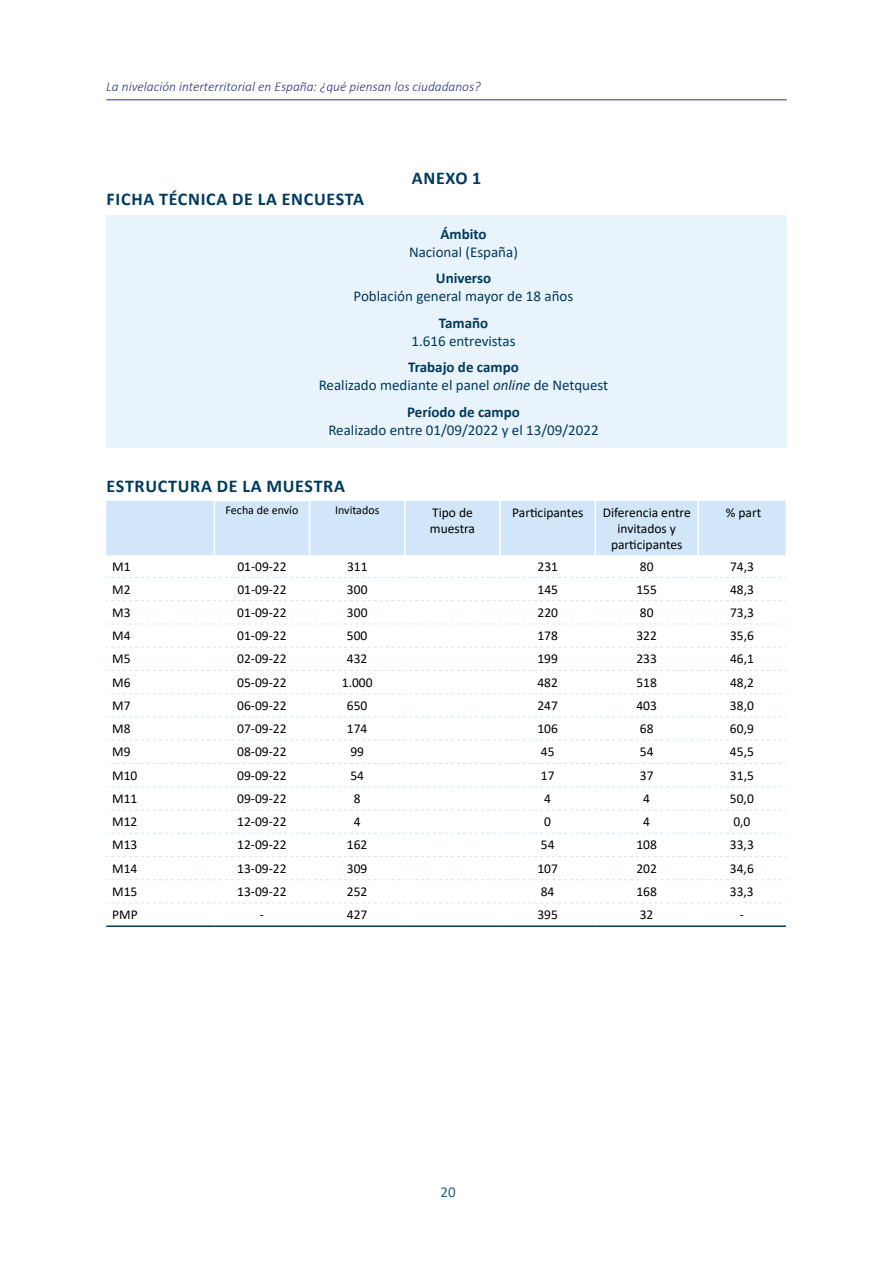
<style>
.page{position:relative;width:893px;height:1263px;background:#fff}
.page>*{position:absolute;margin:0;border:0;box-sizing:border-box;transform-origin:0 0}
.t1{font:700 18px "Calibri";letter-spacing:.04em;color:#003a5d}
.t2{font:15px/18px "Calibri";color:#003a5d;text-align:center}
.t3{font:700 15px "Calibri";color:#003a5d}
.t4{font:15px "Calibri";color:#2c5d80}
.t5{font:13.5px/16.2px "Calibri";color:#000}
.t6{font:italic 300 13.5px "Calibri";color:#283583}
.t7{font:12px "Calibri";color:#000}
.s1{font-weight:700}
.s2{font-style:italic}
</style>
<div class="page">
<hr style="left:106px;top:99px;width:681px;height:1px;background:#283583">
<div style="left:106px;top:215px;width:681px;height:233px;background:#e9f3fc"></div>
<div style="left:106px;top:501px;width:679px;height:54px;background:#d1e6f8"></div>
<hr style="left:106px;top:925px;width:108px;height:2px;background:#003a5d">
<hr style="left:214px;top:925px;width:96px;height:2px;background:#003a5d">
<hr style="left:310px;top:925px;width:95px;height:2px;background:#003a5d">
<hr style="left:405px;top:925px;width:95px;height:2px;background:#003a5d">
<hr style="left:500px;top:925px;width:95px;height:2px;background:#003a5d">
<hr style="left:595px;top:925px;width:103px;height:2px;background:#003a5d">
<hr style="left:698px;top:925px;width:88px;height:2px;background:#003a5d">
<svg style="left:106px;top:577px;width:680px;height:1px"></svg>
<svg style="left:106px;top:600px;width:680px;height:1px"></svg>
<svg style="left:106px;top:623px;width:680px;height:1px"></svg>
<svg style="left:106px;top:647px;width:680px;height:1px"></svg>
<svg style="left:106px;top:670px;width:680px;height:1px"></svg>
<svg style="left:106px;top:693px;width:680px;height:1px"></svg>
<svg style="left:106px;top:716px;width:680px;height:1px"></svg>
<svg style="left:106px;top:740px;width:680px;height:1px"></svg>
<svg style="left:106px;top:763px;width:680px;height:1px"></svg>
<svg style="left:106px;top:786px;width:680px;height:1px"></svg>
<svg style="left:106px;top:809px;width:680px;height:1px"></svg>
<svg style="left:106px;top:833px;width:680px;height:1px"></svg>
<svg style="left:106px;top:856px;width:680px;height:1px"></svg>
<svg style="left:106px;top:879px;width:680px;height:1px"></svg>
<svg style="left:106px;top:902px;width:680px;height:1px"></svg>
<hr style="left:214px;top:501px;width:1px;height:54px;background:#fff">
<hr style="left:309px;top:501px;width:1px;height:54px;background:#fff">
<hr style="left:404px;top:501px;width:2px;height:54px;background:#fff">
<hr style="left:499px;top:501px;width:2px;height:54px;background:#fff">
<hr style="left:595px;top:501px;width:1px;height:54px;background:#fff">
<hr style="left:697px;top:501px;width:2px;height:54px;background:#fff">
<p class="t6" style="left:106px;top:78px;width:376px">La nivelación interterritorial en España: ¿qué piensan los ciudadanos?</p>
<h1 class="t1" style="left:107px;top:186px;width:259px">FICHA TÉCNICA DE LA ENCUESTA</h1>
<h1 class="t1" style="left:412px;top:165px;width:71px">ANEXO 1</h1>
<p class="t3" style="left:440px;top:223px;width:48px">Ámbito</p>
<p class="t2" style="left:409px;top:242px;width:110px">Nacional (España)</p>
<p class="t3" style="left:436px;top:268px;width:57px">Universo</p>
<p class="t2" style="left:354px;top:287px;width:221px">Población general mayor de 18 años</p>
<p class="t3" style="left:439px;top:312px;width:51px">Tamaño</p>
<p class="t2" style="left:411px;top:331px;width:106px">1.616 entrevistas</p>
<p class="t2" style="left:319px;top:358px;width:291px"><span class="s1">Trabajo de campo<br></span>Realizado mediante el panel <span class="s2">online</span> de Netquest</p>
<p class="t3" style="left:407px;top:401px;width:114px">Período de campo</p>
<p class="t2" style="left:328px;top:420px;width:272px">Realizado entre 01/09/2022 y el 13/09/2022</p>
<h1 class="t1" style="left:107px;top:473px;width:240px">ESTRUCTURA DE LA MUESTRA</h1>
<p class="t7" style="left:226px;top:502px;width:74px">Fecha de envío</p>
<p class="t7" style="left:335px;top:502px;width:46px">Invitados</p>
<p class="t5" style="left:430px;top:504px;width:47px">Tipo de muestra</p>
<p class="t5" style="left:512px;top:504px;width:73px">Participantes</p>
<p class="t5" style="left:603px;top:504px;width:90px;text-align:center">Diferencia entre invitados y participantes</p>
<p class="t5" style="left:726px;top:504px;width:37px">% part</p>
<p class="t5" style="left:112px;top:558px;width:20px">M1</p>
<p class="t5" style="left:237px;top:558px;width:51px">01-09-22</p>
<p class="t5" style="left:347px;top:558px;width:22px">311</p>
<p class="t5" style="left:537px;top:558px;width:22px">231</p>
<p class="t5" style="left:640px;top:558px;width:15px">80</p>
<p class="t5" style="left:730px;top:558px;width:25px">74,3</p>
<p class="t5" style="left:112px;top:581px;width:20px">M2</p>
<p class="t5" style="left:237px;top:581px;width:51px">01-09-22</p>
<p class="t5" style="left:347px;top:581px;width:22px">300</p>
<p class="t5" style="left:537px;top:581px;width:22px">145</p>
<p class="t5" style="left:636px;top:581px;width:22px">155</p>
<p class="t5" style="left:730px;top:581px;width:25px">48,3</p>
<p class="t5" style="left:112px;top:604px;width:20px">M3</p>
<p class="t5" style="left:237px;top:604px;width:51px">01-09-22</p>
<p class="t5" style="left:347px;top:604px;width:22px">300</p>
<p class="t5" style="left:537px;top:604px;width:22px">220</p>
<p class="t5" style="left:640px;top:604px;width:15px">80</p>
<p class="t5" style="left:730px;top:604px;width:25px">73,3</p>
<p class="t5" style="left:112px;top:627px;width:20px">M4</p>
<p class="t5" style="left:237px;top:627px;width:51px">01-09-22</p>
<p class="t5" style="left:347px;top:627px;width:22px">500</p>
<p class="t5" style="left:537px;top:627px;width:22px">178</p>
<p class="t5" style="left:636px;top:627px;width:22px">322</p>
<p class="t5" style="left:730px;top:627px;width:25px">35,6</p>
<p class="t5" style="left:112px;top:650px;width:20px">M5</p>
<p class="t5" style="left:237px;top:650px;width:51px">02-09-22</p>
<p class="t5" style="left:347px;top:650px;width:22px">432</p>
<p class="t5" style="left:537px;top:650px;width:22px">199</p>
<p class="t5" style="left:636px;top:650px;width:22px">233</p>
<p class="t5" style="left:730px;top:650px;width:25px">46,1</p>
<p class="t5" style="left:112px;top:674px;width:20px">M6</p>
<p class="t5" style="left:237px;top:674px;width:51px">05-09-22</p>
<p class="t5" style="left:342px;top:674px;width:32px">1.000</p>
<p class="t5" style="left:537px;top:674px;width:22px">482</p>
<p class="t5" style="left:636px;top:674px;width:22px">518</p>
<p class="t5" style="left:730px;top:674px;width:25px">48,2</p>
<p class="t5" style="left:112px;top:697px;width:20px">M7</p>
<p class="t5" style="left:237px;top:697px;width:51px">06-09-22</p>
<p class="t5" style="left:347px;top:697px;width:22px">650</p>
<p class="t5" style="left:537px;top:697px;width:22px">247</p>
<p class="t5" style="left:636px;top:697px;width:22px">403</p>
<p class="t5" style="left:730px;top:697px;width:25px">38,0</p>
<p class="t5" style="left:112px;top:720px;width:20px">M8</p>
<p class="t5" style="left:237px;top:720px;width:51px">07-09-22</p>
<p class="t5" style="left:347px;top:720px;width:22px">174</p>
<p class="t5" style="left:537px;top:720px;width:22px">106</p>
<p class="t5" style="left:640px;top:720px;width:15px">68</p>
<p class="t5" style="left:730px;top:720px;width:25px">60,9</p>
<p class="t5" style="left:112px;top:743px;width:20px">M9</p>
<p class="t5" style="left:237px;top:743px;width:51px">08-09-22</p>
<p class="t5" style="left:350px;top:743px;width:15px">99</p>
<p class="t5" style="left:541px;top:743px;width:15px">45</p>
<p class="t5" style="left:640px;top:743px;width:15px">54</p>
<p class="t5" style="left:730px;top:743px;width:25px">45,5</p>
<p class="t5" style="left:112px;top:767px;width:27px">M10</p>
<p class="t5" style="left:237px;top:767px;width:51px">09-09-22</p>
<p class="t5" style="left:350px;top:767px;width:15px">54</p>
<p class="t5" style="left:541px;top:767px;width:15px">17</p>
<p class="t5" style="left:640px;top:767px;width:15px">37</p>
<p class="t5" style="left:730px;top:767px;width:25px">31,5</p>
<p class="t5" style="left:112px;top:790px;width:27px">M11</p>
<p class="t5" style="left:237px;top:790px;width:51px">09-09-22</p>
<p class="t5" style="left:354px;top:790px;width:8px">8</p>
<p class="t5" style="left:544px;top:790px;width:8px">4</p>
<p class="t5" style="left:643px;top:790px;width:8px">4</p>
<p class="t5" style="left:730px;top:790px;width:25px">50,0</p>
<p class="t5" style="left:112px;top:813px;width:27px">M12</p>
<p class="t5" style="left:237px;top:813px;width:51px">12-09-22</p>
<p class="t5" style="left:354px;top:813px;width:8px">4</p>
<p class="t5" style="left:544px;top:813px;width:8px">0</p>
<p class="t5" style="left:643px;top:813px;width:8px">4</p>
<p class="t5" style="left:733px;top:813px;width:19px">0,0</p>
<p class="t5" style="left:112px;top:836px;width:27px">M13</p>
<p class="t5" style="left:237px;top:836px;width:51px">12-09-22</p>
<p class="t5" style="left:347px;top:836px;width:22px">162</p>
<p class="t5" style="left:541px;top:836px;width:15px">54</p>
<p class="t5" style="left:636px;top:836px;width:22px">108</p>
<p class="t5" style="left:730px;top:836px;width:25px">33,3</p>
<p class="t5" style="left:112px;top:860px;width:27px">M14</p>
<p class="t5" style="left:237px;top:860px;width:51px">13-09-22</p>
<p class="t5" style="left:347px;top:860px;width:22px">309</p>
<p class="t5" style="left:537px;top:860px;width:22px">107</p>
<p class="t5" style="left:636px;top:860px;width:22px">202</p>
<p class="t5" style="left:730px;top:860px;width:25px">34,6</p>
<p class="t5" style="left:112px;top:883px;width:27px">M15</p>
<p class="t5" style="left:237px;top:883px;width:51px">13-09-22</p>
<p class="t5" style="left:347px;top:883px;width:22px">252</p>
<p class="t5" style="left:541px;top:883px;width:15px">84</p>
<p class="t5" style="left:636px;top:883px;width:22px">168</p>
<p class="t5" style="left:730px;top:883px;width:25px">33,3</p>
<p class="t5" style="left:112px;top:906px;width:27px">PMP</p>
<p class="t5" style="left:260px;top:906px;width:6px">-</p>
<p class="t5" style="left:347px;top:906px;width:22px">427</p>
<p class="t5" style="left:537px;top:906px;width:22px">395</p>
<p class="t5" style="left:640px;top:906px;width:15px">32</p>
<p class="t5" style="left:740px;top:906px;width:6px">-</p>
<p class="t4" style="left:440px;top:1181px;width:17px">20</p>
</div>
